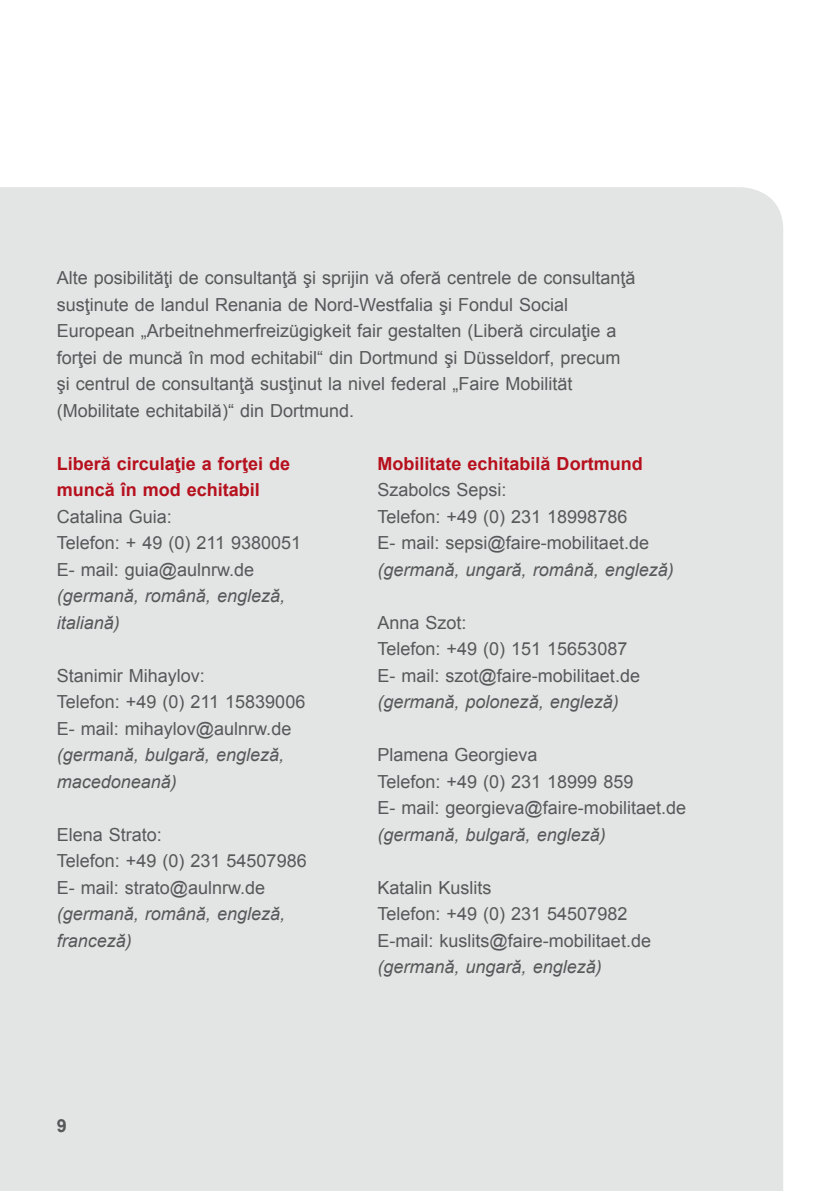
<style>
.page{position:relative;width:840px;height:1191px;background:#fff}
.page>*{position:absolute;margin:0;border:0;box-sizing:border-box;transform-origin:0 0}
.t1{font:18px/26.4px "Arial";color:#58585a}
.t2{font:italic 18px/26.4px "Arial";color:#58585a}
.t3{font:700 18px/26.4px "Arial";color:#b6101d}
.t4{font:700 18px "Arial";color:#58585a}
</style>
<div class="page">
<div style="left:0;top:187px;width:782px;height:1004px;background:#e3e4e4"></div>
<p class="t1" style="left:57px;top:265px;width:580px">Alte posibilităţi de consultanţă şi sprijin vă oferă centrele de consultanţă susţinute de landul Renania de Nord-Westfalia şi Fondul Social European „Arbeitnehmerfreizügigkeit fair gestalten (Liberă circulaţie a forţei de muncă în mod echitabil“ din Dortmund şi Düsseldorf, precum şi centrul de consultanţă susţinut la nivel federal „Faire Mobilität (Mobilitate echitabilă)“ din Dortmund.</p>
<h3 class="t3" style="left:57px;top:451px;width:235px">Liberă circulaţie a forţei de muncă în mod echitabil</h3>
<h4 class="t1" style="left:57px;top:503px;width:117px">Catalina Guia:</h4>
<p class="t1" style="left:57px;top:530px;width:246px">Telefon: + 49 (0) 211 9380051</p>
<p class="t1" style="left:57px;top:556px;width:199px">E- mail: guia@aulnrw.de</p>
<p class="t2" style="left:57px;top:583px;width:230px">(germană, română, engleză, italiană)</p>
<h4 class="t1" style="left:57px;top:662px;width:150px">Stanimir Mihaylov:</h4>
<p class="t1" style="left:57px;top:689px;width:250px">Telefon: +49 (0) 211 15839006</p>
<p class="t1" style="left:57px;top:715px;width:236px">E- mail: mihaylov@aulnrw.de</p>
<p class="t2" style="left:57px;top:742px;width:229px">(germană, bulgară, engleză, macedoneană)</p>
<h4 class="t1" style="left:57px;top:821px;width:107px">Elena Strato:</h4>
<p class="t1" style="left:57px;top:848px;width:251px">Telefon: +49 (0) 231 54507986</p>
<p class="t1" style="left:57px;top:874px;width:210px">E- mail: strato@aulnrw.de</p>
<p class="t2" style="left:57px;top:901px;width:230px">(germană, română, engleză, franceză)</p>
<h3 class="t3" style="left:377px;top:450px;width:267px">Mobilitate echitabilă Dortmund</h3>
<h4 class="t1" style="left:377px;top:477px;width:131px">Szabolcs Sepsi:</h4>
<p class="t1" style="left:377px;top:503px;width:251px">Telefon: +49 (0) 231 18998786</p>
<p class="t1" style="left:377px;top:530px;width:273px">E- mail: sepsi@faire-mobilitaet.de</p>
<p class="t2" style="left:377px;top:556px;width:298px">(germană, ungară, română, engleză)</p>
<h4 class="t1" style="left:377px;top:609px;width:91px">Anna Szot:</h4>
<p class="t1" style="left:377px;top:636px;width:251px">Telefon: +49 (0) 151 15653087</p>
<p class="t1" style="left:377px;top:662px;width:264px">E- mail: szot@faire-mobilitaet.de</p>
<p class="t2" style="left:377px;top:689px;width:243px">(germană, poloneză, engleză)</p>
<h4 class="t1" style="left:377px;top:742px;width:162px">Plamena Georgieva</h4>
<p class="t1" style="left:377px;top:768px;width:257px">Telefon: +49 (0) 231 18999 859</p>
<p class="t1" style="left:377px;top:795px;width:310px">E- mail: georgieva@faire-mobilitaet.de</p>
<p class="t2" style="left:377px;top:821px;width:230px">(germană, bulgară, engleză)</p>
<h4 class="t1" style="left:377px;top:874px;width:116px">Katalin Kuslits</h4>
<p class="t1" style="left:377px;top:900px;width:251px">Telefon: +49 (0) 231 54507982</p>
<p class="t1" style="left:377px;top:927px;width:275px">E-mail: kuslits@faire-mobilitaet.de</p>
<p class="t2" style="left:377px;top:954px;width:226px">(germană, ungară, engleză)</p>
<p class="t4" style="left:57px;top:1113px;width:12px">9</p>
</div>
